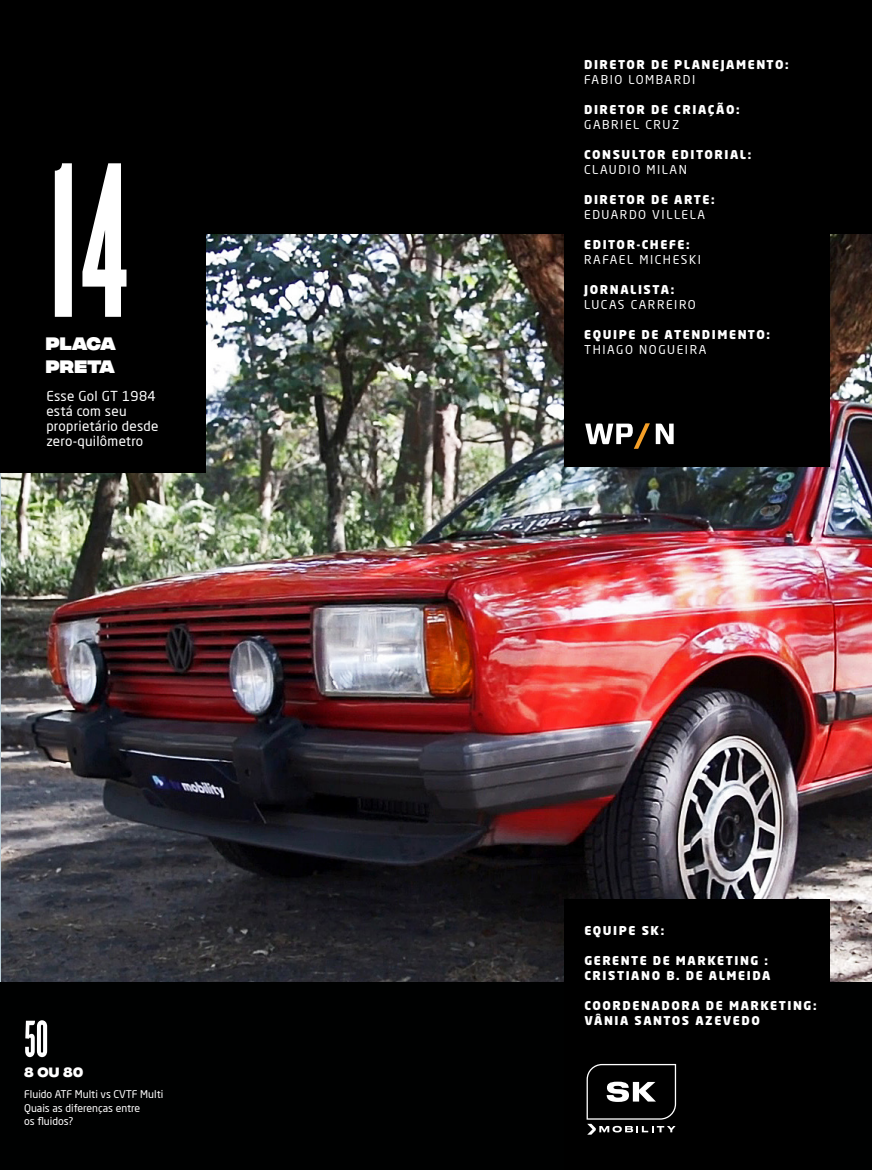
<style>
.page{position:relative;width:872px;height:1170px;background:#fff}
.page>*{position:absolute;margin:0;border:0;box-sizing:border-box;transform-origin:0 0}
.t1{font:230.4px "Knockout HTF66 Full Flyweight";color:#fff}
.t2{font:54px "Knockout HTF66 Full Flyweight";color:#fff}
.t3{font:800 18px/22.5px "Integral CF";letter-spacing:-.005em;color:#fff}
.t4{font:13.5px/15px "Neo Sans Pro";letter-spacing:.02em;color:#fff}
.t5{font:700 13.5px "Integral CF";color:#fff}
.t6{font:900 12px/15px "Neo Sans W1 G";letter-spacing:.13em;color:#fff}
.t7{font:12px "Neo Sans Pro";letter-spacing:.13em;color:#fff}
.t8{font:10.5px/13.5px "Neo Sans Pro";color:#fff}
</style>
<div class="page">
<img style="left:1px;top:233px;width:871px;height:749px">
<img style="left:0;top:473px;width:1px;height:509px">
<div style="left:0;top:0;width:872px;height:233px;background:#000"></div>
<div style="left:0;top:982px;width:872px;height:187px;background:#000101"></div>
<div style="left:564px;top:2px;width:265px;height:465px;background:#000"></div>
<div style="left:564px;top:899px;width:265px;height:270px;background:#000"></div>
<svg style="left:585px;top:423px;width:65px;height:26px"></svg>
<svg style="left:656px;top:423px;width:17px;height:21px"></svg>
<div style="left:0;top:143px;width:205px;height:330px;background:#000"></div>
<svg style="left:586px;top:1063px;width:90px;height:71px"></svg>
<h1 class="t1" style="left:45px;top:126px;width:85px">14</h1>
<h3 class="t3" style="left:46px;top:334px;width:72px">PLACA<br>PRETA</h3>
<p class="t4" style="left:46px;top:388px;width:114px">Esse Gol GT 1984 está com seu proprietário desde zero-quilômetro</p>
<h2 class="t2" style="left:24px;top:1011px;width:26px">50</h2>
<p class="t5" style="left:24px;top:1064px;width:60px">8 ou 80</p>
<p class="t8" style="left:24px;top:1087px;width:141px">Fluido ATF Multi vs CVTF Multi<br>Quais as diferenças entre<br>os fluidos?</p>
<p class="t6" style="left:584px;top:57px;width:206px">DIRETOR DE PLANEJAMENTO:</p>
<p class="t7" style="left:584px;top:72px;width:113px">FABIO LOMBARDI</p>
<p class="t6" style="left:584px;top:102px;width:157px">DIRETOR DE CRIAÇÃO:</p>
<p class="t7" style="left:584px;top:117px;width:97px">GABRIEL CRUZ</p>
<p class="t6" style="left:584px;top:147px;width:169px">CONSULTOR EDITORIAL:</p>
<p class="t7" style="left:584px;top:162px;width:104px">CLAUDIO MILAN</p>
<p class="t6" style="left:584px;top:192px;width:132px">DIRETOR DE ARTE:</p>
<p class="t7" style="left:584px;top:207px;width:122px">EDUARDO VILLELA</p>
<p class="t6" style="left:584px;top:237px;width:107px">EDITOR-CHEFE:</p>
<p class="t7" style="left:584px;top:252px;width:118px">RAFAEL MICHESKI</p>
<p class="t6" style="left:584px;top:282px;width:92px">JORNALISTA:</p>
<p class="t7" style="left:584px;top:297px;width:113px">LUCAS CARREIRO</p>
<p class="t6" style="left:584px;top:327px;width:187px">EQUIPE DE ATENDIMENTO:</p>
<p class="t7" style="left:584px;top:342px;width:124px">THIAGO NOGUEIRA</p>
<p class="t6" style="left:584px;top:923px;width:81px">EQUIPE SK:</p>
<p class="t6" style="left:584px;top:953px;width:188px">GERENTE DE MARKETING :<br>CRISTIANO B. DE ALMEIDA</p>
<p class="t6" style="left:584px;top:998px;width:234px">COORDENADORA DE MARKETING:<br>VÂNIA SANTOS AZEVEDO</p>
</div>
